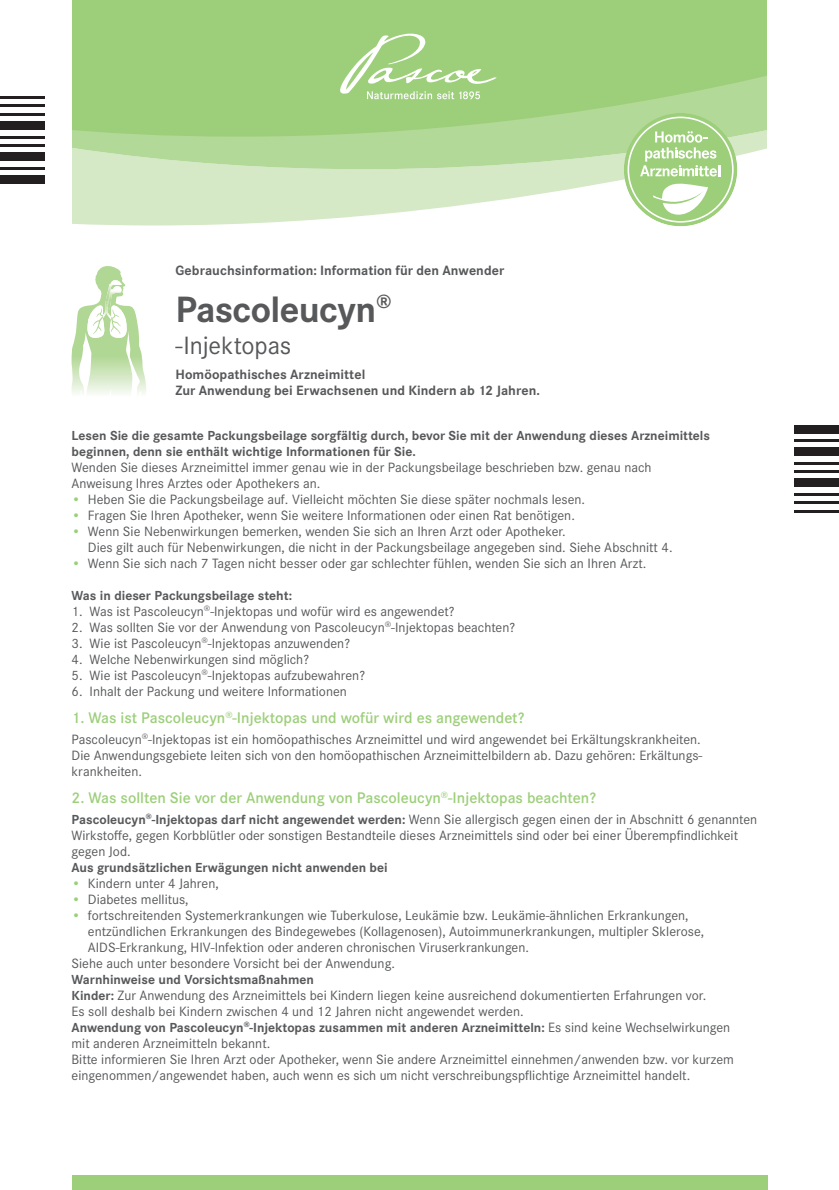
<style>
.page{position:relative;width:839px;height:1190px;background:#fff}
.page>*{position:absolute;margin:0;border:0;box-sizing:border-box;transform-origin:0 0}
.t1{font:700 38px "Corporate S Pro";letter-spacing:-.02em;color:#57585a}
.t2{font:26px "Corporate S Pro";letter-spacing:-.005em;color:#57585a}
.t3{font:600 16px "Corporate S Pro";color:#9dcf7b}
.t4{font:14px/16px "Corporate S Pro";color:#57585a}
.t5{font:700 14px/16px "Corporate S Pro";letter-spacing:.005em;color:#57585a}
.t6{font:700 13.6px/16px "Corporate S Pro";color:#57585a}
.s1{color:#9dcf7b}
.s2{font-weight:700;font-size:13.6px}
.s3{font-weight:400;font-size:14px}
</style>
<div class="page">
<svg style="left:72px;top:185px;width:663px;height:40px;fill:#d5e9c6"></svg>
<svg style="left:72px;top:0;width:695px;height:185px;background:#a9d48b"></svg>
<svg style="left:340px;top:34px;width:156px;height:65px;background:#add690"></svg>
<div style="left:0;top:175px;width:45px;height:9px;background:#231f20"></div>
<hr style="left:0;top:167px;width:45px;height:3px;background:#231f20">
<div style="left:0;top:153px;width:45px;height:8px;background:#231f20"></div>
<hr style="left:0;top:144px;width:45px;height:3px;background:#231f20">
<hr style="left:0;top:136px;width:45px;height:2px;background:#231f20">
<div style="left:0;top:121px;width:45px;height:9px;background:#231f20"></div>
<hr style="left:0;top:113px;width:45px;height:3px;background:#231f20">
<hr style="left:0;top:104px;width:45px;height:3px;background:#231f20">
<hr style="left:0;top:96px;width:45px;height:3px;background:#231f20">
<img style="left:71px;top:267px;width:75px;height:127px">
<img style="left:106px;top:280px;width:16px;height:10px">
<svg style="left:87px;top:290px;width:40px;height:48px"></svg>
<div style="left:72px;top:1174px;width:694px;height:16px;background:#9dcf7b"></div>
<svg style="left:623px;top:113px;width:113px;height:113px"></svg>
<svg style="left:627px;top:117px;width:106px;height:106px"></svg>
<div style="left:793px;top:425px;width:45px;height:8px;background:#231f20"></div>
<hr style="left:793px;top:439px;width:45px;height:3px;background:#231f20">
<div style="left:793px;top:447px;width:45px;height:9px;background:#231f20"></div>
<hr style="left:793px;top:462px;width:45px;height:2px;background:#231f20">
<hr style="left:793px;top:470px;width:45px;height:3px;background:#231f20">
<div style="left:793px;top:479px;width:45px;height:8px;background:#231f20"></div>
<hr style="left:793px;top:493px;width:45px;height:3px;background:#231f20">
<hr style="left:793px;top:501px;width:45px;height:3px;background:#231f20">
<hr style="left:793px;top:510px;width:45px;height:3px;background:#231f20">
<p class="t5" style="left:175px;top:262px;width:330px">Gebrauchsinformation: Information für den Anwender</p>
<h1 class="t1" style="left:175px;top:279px;width:217px">Pascoleucyn<sup>®</sup></h1>
<h2 class="t2" style="left:175px;top:326px;width:117px">-Injektopas</h2>
<p class="t5" style="left:175px;top:366px;width:366px">Homöopathisches Arzneimittel<br>Zur Anwendung bei Erwachsenen und Kindern ab 12 Jahren.</p>
<p class="t6" style="left:71px;top:426px;width:639px">Lesen Sie die gesamte Packungsbeilage sorgfältig durch, bevor Sie mit der Anwendung dieses Arzneimittels beginnen, denn sie enthält wichtige Informationen für Sie.</p>
<p class="t4" style="left:71px;top:458px;width:581px">Wenden Sie dieses Arzneimittel immer genau wie in der Packungsbeilage beschrieben bzw. genau nach<br>Anweisung Ihres Arztes oder Apothekers an.</p>
<p class="t4" style="left:71px;top:490px;width:515px"><span class="s1">•</span> Heben Sie die Packungsbeilage auf. Vielleicht möchten Sie diese später nochmals lesen.</p>
<p class="t4" style="left:71px;top:506px;width:504px"><span class="s1">•</span> Fragen Sie Ihren Apotheker, wenn Sie weitere Informationen oder einen Rat benötigen.</p>
<p class="t4" style="left:88px;top:522px;width:585px;text-indent:-16px"><span class="s1">•</span> Wenn Sie Nebenwirkungen bemerken, wenden Sie sich an Ihren Arzt oder Apotheker.<br>Dies gilt auch für Nebenwirkungen, die nicht in der Packungsbeilage angegeben sind. Siehe Abschnitt 4.</p>
<p class="t4" style="left:71px;top:554px;width:576px"><span class="s1">•</span> Wenn Sie sich nach 7 Tagen nicht besser oder gar schlechter fühlen, wenden Sie sich an Ihren Arzt.</p>
<p class="t6" style="left:71px;top:586px;width:222px">Was in dieser Packungsbeilage steht:</p>
<p class="t4" style="left:71px;top:602px;width:384px">1. Was ist Pascoleucyn<sup>®</sup>-Injektopas und wofür wird es angewendet?</p>
<p class="t4" style="left:71px;top:618px;width:445px">2. Was sollten Sie vor der Anwendung von Pascoleucyn<sup>®</sup>-Injektopas beachten?</p>
<p class="t4" style="left:71px;top:634px;width:280px">3. Wie ist Pascoleucyn<sup>®</sup>-Injektopas anzuwenden?</p>
<p class="t4" style="left:71px;top:650px;width:239px">4. Welche Nebenwirkungen sind möglich?</p>
<p class="t4" style="left:71px;top:666px;width:295px">5. Wie ist Pascoleucyn<sup>®</sup>-Injektopas aufzubewahren?</p>
<p class="t4" style="left:71px;top:682px;width:277px">6. Inhalt der Packung und weitere Informationen</p>
<p class="t3" style="left:71px;top:706px;width:454px">1. Was ist Pascoleucyn<sup>®</sup>-Injektopas und wofür wird es angewendet?</p>
<p class="t4" style="left:71px;top:730px;width:632px;text-align:justify">Pascoleucyn<sup>®</sup>-Injektopas ist ein homöopathisches Arzneimittel und wird angewendet bei Erkältungskrankheiten.<br>Die Anwendungsgebiete leiten sich von den homöopathischen Arzneimittelbildern ab. Dazu gehören: Erkältungs&shy;krankheiten.</p>
<p class="t3" style="left:71px;top:786px;width:525px">2. Was sollten Sie vor der Anwendung von Pascoleucyn<sup>®</sup>-Injektopas beachten?</p>
<p class="t4" style="left:71px;top:810px;width:686px"><span class="s2">Pascoleucyn</span><sup>®</sup><span class="s2">-Injektopas darf nicht angewendet werden:</span> Wenn Sie allergisch gegen einen der in Abschnitt 6 genannten<br>Wirkstoffe, gegen Korbblütler oder sonstigen Bestandteile dieses Arzneimittels sind oder bei einer Überempfindlichkeit gegen Jod.</p>
<p class="t6" style="left:71px;top:858px;width:317px">Aus grundsätzlichen Erwägungen nicht anwenden bei</p>
<p class="t4" style="left:71px;top:874px;width:149px"><span class="s1">•</span> Kindern unter 4 Jahren,</p>
<p class="t4" style="left:71px;top:890px;width:118px"><span class="s1">•</span> Diabetes mellitus,</p>
<p class="t4" style="left:71px;top:906px;width:618px"><span class="s1">•</span> fortschreitenden Systemerkrankungen wie Tuberkulose, Leukämie bzw. Leukämie-ähnlichen Erkrankungen,</p>
<p class="t4" style="left:88px;top:922px;width:617px">entzündlichen Erkrankungen des Bindegewebes (Kollagenosen), Autoimmunerkrankungen, multipler Sklerose,</p>
<p class="t4" style="left:88px;top:938px;width:442px">AIDS-Erkrankung, HIV-Infektion oder anderen chronischen Viruserkrankungen.</p>
<p class="t4" style="left:71px;top:954px;width:325px">Siehe auch unter besondere Vorsicht bei der Anwendung.</p>
<p class="t6" style="left:71px;top:970px;width:244px">Warnhinweise und Vorsichtsmaßnahmen</p>
<p class="t4" style="left:71px;top:986px;width:635px"><span class="s2">Kinder:</span> Zur Anwendung des Arzneimittels bei Kindern liegen keine ausreichend dokumentierten Erfahrungen vor.<br>Es soll deshalb bei Kindern zwischen 4 und 12 Jahren nicht angewendet werden.</p>
<p class="t6" style="left:71px;top:1018px;width:660px">Anwendung von Pascoleucyn<sup>®</sup>-Injektopas zusammen mit anderen Arzneimitteln: <span class="s3">Es sind keine Wechselwirkungen</span></p>
<p class="t4" style="left:71px;top:1034px;width:663px">mit anderen Arzneimitteln bekannt.<br>Bitte informieren Sie Ihren Arzt oder Apotheker, wenn Sie andere Arzneimittel einnehmen/anwenden bzw. vor kurzem eingenommen/angewendet haben, auch wenn es sich um nicht verschreibungspflichtige Arzneimittel handelt.</p>
</div>
